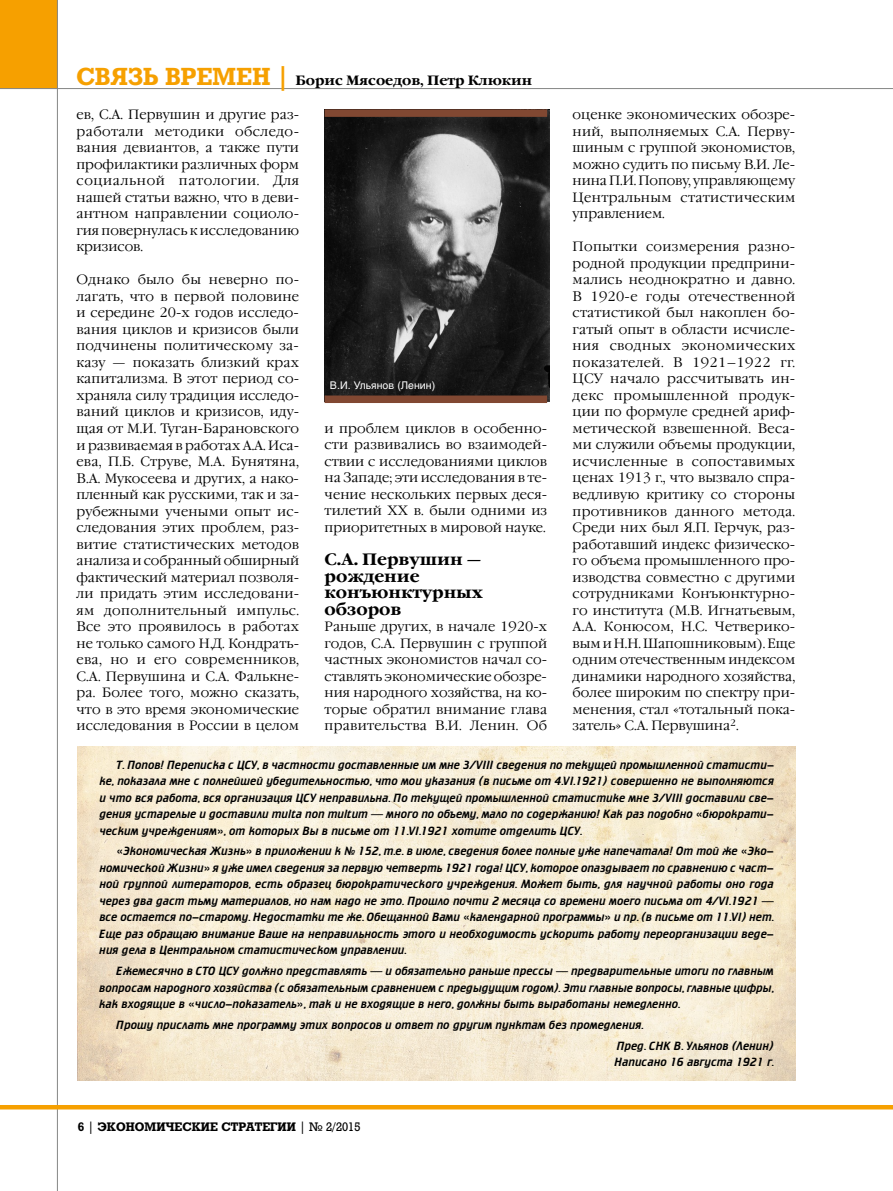
<style>
.page{position:relative;width:893px;height:1191px;background:#fff}
.page>*{position:absolute;margin:0;border:0;box-sizing:border-box;transform-origin:0 0}
.t1{font:700 16.5px/16.5px "Garamond C";color:#000}
.t2{font:300 13.5px/16.5px "Garamond C";letter-spacing:.005em;color:#000;text-align:justify}
.t3{font:700 13.5px "Garamond C";color:#000}
.t4{font:12px/16.5px "Cricket";color:#000;text-align:justify}
.t5{font:700 12px "Rodeo";color:#000}
.t6{font:10.5px "Helios";color:#fff}
.s1{font-family:"Rodeo";font-size:24px;color:#f6a000}
.s2{font-weight:400}
</style>
<div class="page">
<div style="left:0;top:0;width:58px;height:89px;background:#f6a000"></div>
<hr style="left:57px;top:0;width:1px;height:1191px;background:#868786">
<hr style="left:0;top:88px;width:893px;height:1px;background:#868786">
<hr style="left:0;top:1105px;width:893px;height:4px;background:#f6a000">
<img style="left:78px;top:747px;width:717px;height:333px">
<img style="left:325px;top:109px;width:224px;height:293px">
<div style="left:325px;top:109px;width:222px;height:8px;background:#814832"></div>
<div style="left:325px;top:395px;width:222px;height:8px;background:#814832"></div>
<p class="t3" style="left:77px;top:73px;width:457px"><span class="s1">СВЯЗЬ ВРЕМЕН |</span> Борис Мясоедов, Петр Клюкин</p>
<p class="t2" style="left:77px;top:107px;width:224px">ев, С.А. Первушин и другие раз&shy;работали методики обследо&shy;вания девиантов, а также пути профилактики различных форм социальной патологии. Для нашей статьи важно, что в деви&shy;антном направлении социоло&shy;гия повернулась к исследованию кризисов.</p>
<p class="t2" style="left:77px;top:272px;width:224px">Однако было бы неверно по&shy;лагать, что в первой половине и середине 20-х годов исследо&shy;вания циклов и кризисов были подчинены политическому за&shy;казу — показать близкий крах капитализма. В этот период со&shy;храняла силу традиция исследо&shy;ваний циклов и кризисов, иду&shy;щая от М.И. Туган-Барановского и развиваемая в работах A.A. Иса&shy;ева, П.Б. Струве, М.А. Бунятяна, В.А. Мукосеева и других, а нако&shy;пленный как русскими, так и за&shy;рубежными учеными опыт ис&shy;следования этих проблем, раз&shy;витие статистических методов анализа и собранный обширный фактический материал позволя&shy;ли придать этим исследовани&shy;ям дополнительный импульс.<br>Все это проявилось в работах не только самого Н.Д. Кондрать&shy;ева, но и его современников, С.А. Первушина и С.А. Фалькне&shy;ра. Более того, можно сказать, что в это время экономические исследования в России в целом</p>
<p class="t2" style="left:573px;top:107px;width:224px">оценке экономических обозре&shy;ний, выполняемых С.А. Перву&shy;шиным с группой экономистов, можно судить по письму В.И. Ле&shy;нина П.И. Попову, управляющему Центральным статистическим управлением.</p>
<p class="t2" style="left:573px;top:239px;width:224px">Попытки соизмерения разно&shy;родной продукции предприни&shy;мались неоднократно и давно.<br>В 1920-е годы отечественной статистикой был накоплен бо&shy;гатый опыт в области исчисле&shy;ния сводных экономических показателей. В 1921–1922 гг.<br>ЦСУ начало рассчитывать ин&shy;декс промышленной продук&shy;ции по формуле средней ариф&shy;метической взвешенной. Веса&shy;ми служили объемы продукции, исчисленные в сопоставимых ценах 1913 г., что вызвало спра&shy;ведливую критику со стороны противников данного метода.<br>Среди них был Я.П. Герчук, раз&shy;работавший индекс физическо&shy;го объема промышленного про&shy;изводства совместно с другими сотрудниками Конъюнктурно&shy;го института (М.В. Игнатьевым, А.А. Конюсом, Н.С. Четверико&shy;вым и Н.Н. Шапошниковым). Еще одним отечественным индексом динамики народного хозяйства, более широким по спектру при&shy;менения, стал «тотальный пока&shy;затель» С.А. Первушина<sup>2</sup>.</p>
<p class="t4" style="left:99px;top:756px;width:676px;text-indent:17px">Т. Попов! Переписка с ЦСУ, в частности доставленные им мне 3/VIII сведения по текущей промышленной статисти&shy;ке, показала мне с полнейшей убедительностью, что мои указания (в письме от 4.VI.1921) совершенно не выполняются и что вся работа, вся организация ЦСУ неправильна. По текущей промышленной статистике мне 3/VIII доставили све&shy;дения устарелые и доставили multa non multum — много по объему, мало по содержанию! Как раз подобно «бюрократи&shy;ческим учреждениям», от которых Вы в письме от 11.VI.1921 хотите отделить ЦСУ.</p>
<p class="t4" style="left:99px;top:843px;width:676px;text-indent:17px">«Экономическая Жизнь» в приложении к № 152, т.е. в июле, сведения более полные уже напечатала! От той же «Эко&shy;номической Жизни» я уже имел сведения за первую четверть 1921 года! ЦСУ, которое опаздывает по сравнению с част&shy;ной группой литераторов, есть образец бюрократического учреждения. Может быть, для научной работы оно года через два даст тьму материалов, но нам надо не это. Прошло почти 2 месяца со времени моего письма от 4/VI.1921 — все остается по-старому. Недостатки те же. Обещанной Вами «календарной программы» и пр. (в письме от 11.VI) нет.<br>Еще раз обращаю внимание Ваше на неправильность этого и необходимость ускорить работу переорганизации веде&shy;ния дела в Центральном статистическом управлении.</p>
<p class="t4" style="left:99px;top:963px;width:676px;text-indent:17px">Ежемесячно в СТО ЦСУ должно представлять — и обязательно раньше прессы — предварительные итоги по главным вопросам народного хозяйства (с обязательным сравнением с предыдущим годом). Эти главные вопросы, главные цифры, как входящие в «число-показатель», так и не входящие в него, должны быть выработаны немедленно.</p>
<p class="t4" style="left:617px;top:1014px;width:159px;line-height:20.7px;text-indent:-500px">Прошу прислать мне программу этих вопросов и ответ по другим пунктам без промедления.<br>Пред. СНК В. Ульянов (Ленин)</p>
<p class="t4" style="left:615px;top:1054px;width:161px">Написано 16 августа 1921 г.</p>
<p class="t6" style="left:330px;top:378px;width:107px">В.И. Ульянов (Ленин)</p>
<p class="t2" style="left:325px;top:420px;width:224px">и проблем циклов в особенно&shy;сти развивались во взаимодей&shy;ствии с исследованиями циклов на Западе; эти исследования в те&shy;чение нескольких первых деся&shy;тилетий XX в. были одними из приоритетных в мировой науке.</p>
<p class="t1" style="left:325px;top:551px;width:160px">С.А. Первушин — рождение конъюнктурных обзоров</p>
<p class="t2" style="left:325px;top:618px;width:224px">Раньше других, в начале 1920-х годов, С.А. Первушин с группой частных экономистов начал со&shy;ставлять экономические обозре&shy;ния народного хозяйства, на ко&shy;торые обратил внимание глава правительства В.И. Ленин. Об</p>
<p class="t5" style="left:78px;top:1119px;width:284px">6 <span class="s2">|</span> ЭКОНОМИЧЕСКИЕ СТРАТЕГИИ <span class="s2">| № 2/2015</span></p>
</div>
